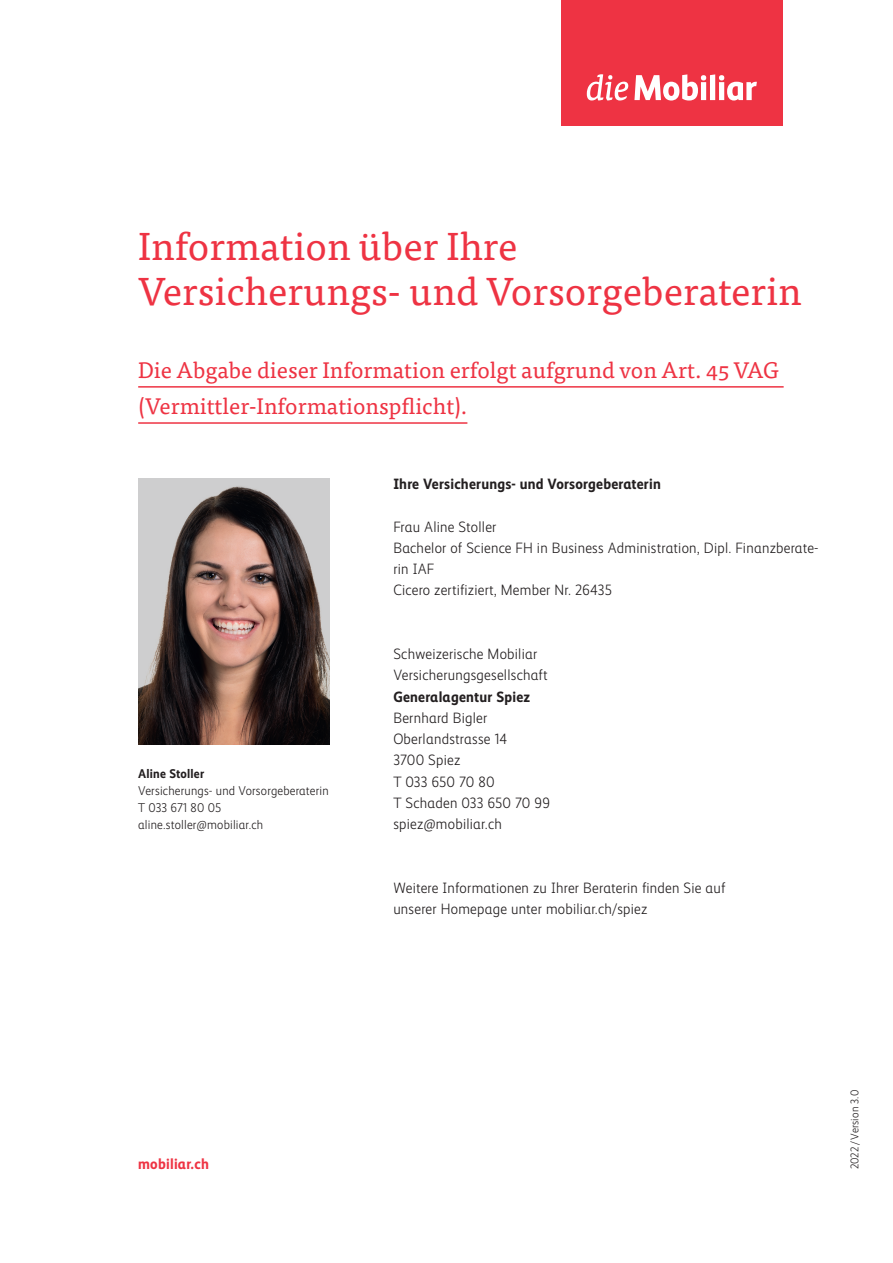
<style>
.page{position:relative;width:893px;height:1263px;background:#fff}
.page>*{position:absolute;margin:0;border:0;box-sizing:border-box;transform-origin:0 0}
.t1{font:39px/44.7px "Tisa Pro";color:#ee3343}
.t2{font:22.5px/36.2px "Tisa Pro";color:#ee3343}
.t3{font:300 15px/21.3px "Mobiliar Realist";letter-spacing:.015em;color:#231f20}
.t4{font:700 15px "Mobiliar Realist";letter-spacing:.015em;color:#231f20}
.t5{font:700 15px "Mobiliar Realist";letter-spacing:.015em;color:#ee3343}
.t6{font:300 12.75px/17px "Mobiliar Realist";letter-spacing:.015em;color:#231f20}
.t7{font:700 12.75px "Mobiliar Realist";letter-spacing:.015em;color:#231f20}
.t8{font:300 11.25px "Mobiliar Realist";letter-spacing:.015em;color:#231f20}
</style>
<div class="page">
<hr style="left:138px;top:386px;width:646px;height:2px;background:#ee3343">
<hr style="left:138px;top:422px;width:329px;height:2px;background:#ee3343">
<img style="left:138px;top:479px;width:192px;height:265px">
<div style="left:561px;top:0;width:221px;height:125px;background:#ee3343"></div>
<svg style="left:587px;top:74px;width:41px;height:26px"></svg>
<svg style="left:634px;top:74px;width:123px;height:27px"></svg>
<h1 class="t1" style="left:138px;top:222px;width:665px">Information über Ihre<br>Versicherungs- und Vorsorgeberaterin</h1>
<h2 class="t2" style="left:138px;top:351px;width:642px">Die Abgabe dieser Information erfolgt aufgrund von Art. 45 VAG (Vermittler-Informationspflicht).</h2>
<p class="t4" style="left:393px;top:475px;width:269px">Ihre Versicherungs- und Vorsorgeberaterin</p>
<p class="t7" style="left:138px;top:766px;width:68px">Aline Stoller</p>
<p class="t6" style="left:138px;top:782px;width:192px">Versicherungs- und Vorsorgeberaterin<br>T 033 671 80 05 aline.stoller@mobiliar.ch</p>
<p class="t3" style="left:393px;top:516px;width:427px">Frau Aline Stoller<br>Bachelor of Science FH in Business Administration, Dipl. Finanzberate&shy;rin IAF<br>Cicero zertifiziert, Member Nr. 26435</p>
<p class="t3" style="left:393px;top:643px;width:156px">Schweizerische Mobiliar<br>Versicherungsgesellschaft</p>
<p class="t4" style="left:393px;top:688px;width:138px">Generalagentur Spiez</p>
<p class="t3" style="left:393px;top:707px;width:158px">Bernhard Bigler<br>Oberlandstrasse 14<br>3700 Spiez<br>T 033 650 70 80<br>T Schaden 033 650 70 99 spiez@mobiliar.ch</p>
<p class="t3" style="left:393px;top:877px;width:334px">Weitere Informationen zu Ihrer Beraterin finden Sie auf unserer Homepage unter mobiliar.ch/spiez</p>
<p class="t5" style="left:138px;top:1155px;width:72px">mobiliar.ch</p>
<p class="t8" style="left:848px;top:1169px;width:81px;rotate:-90deg">2022 / Version 3.0</p>
</div>
